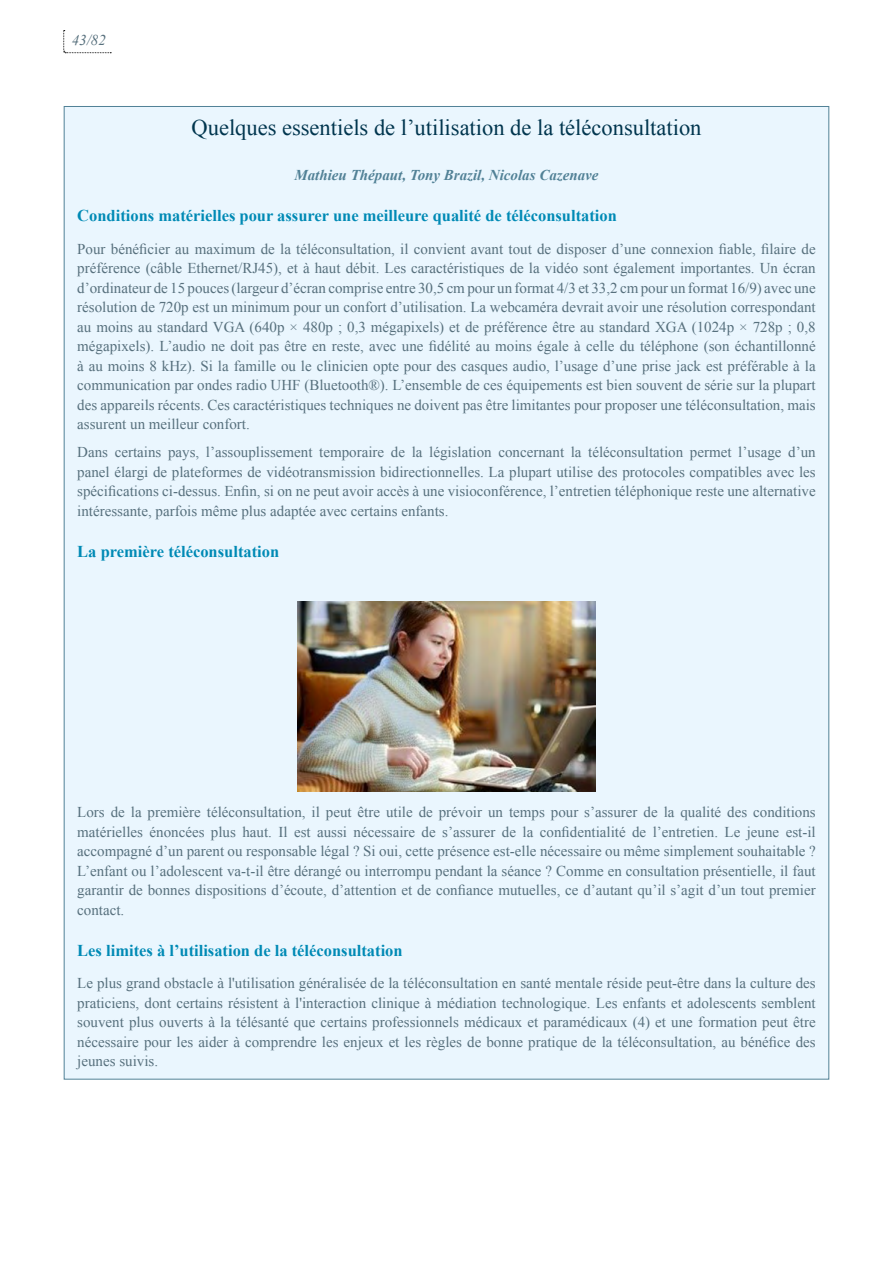
<style>
.page{position:relative;width:893px;height:1263px;background:#fff}
.page>*{position:absolute;margin:0;border:0;box-sizing:border-box;transform-origin:0 0}
.t1{font:22.5px "Times New Roman";color:#00354e}
.t2{font:700 16.5px "Times New Roman";color:#008ab5}
.t3{font:15px/19.5px "Times New Roman";color:#57707d;text-align:justify}
.t4{font:italic 700 15px "Times New Roman";color:#518196}
.t5{font:italic 15px "Times New Roman";color:#57707d}
</style>
<div class="page">
<svg style="left:63px;top:30px;width:48px;height:23px"></svg>
<div style="left:64px;top:106px;width:765px;height:973px;background:#eaf6fe"></div>
<img style="left:298px;top:602px;width:297px;height:190px">
<p class="t5" style="left:72px;top:30px;width:36px">43/82</p>
<h1 class="t1" style="left:192px;top:113px;width:511px">Quelques essentiels de l’utilisation de la téléconsultation</h1>
<p class="t4" style="left:294px;top:165px;width:306px">Mathieu Thépaut, Tony Brazil, Nicolas Cazenave</p>
<p class="t2" style="left:77px;top:204px;width:541px">Conditions matérielles pour assurer une meilleure qualité de téléconsultation</p>
<p class="t3" style="left:77px;top:239px;width:740px">Pour bénéficier au maximum de la téléconsultation, il convient avant tout de disposer d’une connexion fiable, filaire de préférence (câble Ethernet/RJ45), et à haut débit. Les caractéristiques de la vidéo sont également importantes. Un écran d’ordinateur de 15 pouces (largeur d’écran comprise entre 30,5 cm pour un format 4/3 et 33,2 cm pour un format 16/9) avec une résolution de 720p est un minimum pour un confort d’utilisation. La webcaméra devrait avoir une résolution correspondant au moins au standard VGA (640p × 480p ; 0,3 mégapixels) et de préférence être au standard XGA (1024p × 728p ; 0,8 mégapixels). L’audio ne doit pas être en reste, avec une fidélité au moins égale à celle du téléphone (son échantillonné à au moins 8 kHz). Si la famille ou le clinicien opte pour des casques audio, l’usage d’une prise jack est préférable à la communication par ondes radio UHF (Bluetooth®). L’ensemble de ces équipements est bien souvent de série sur la plupart des appareils récents. Ces caractéristiques techniques ne doivent pas être limitantes pour proposer une téléconsultation, mais assurent un meilleur confort.</p>
<p class="t3" style="left:77px;top:442px;width:740px">Dans certains pays, l’assouplissement temporaire de la législation concernant la téléconsultation permet l’usage d’un panel élargi de plateformes de vidéotransmission bidirectionnelles. La plupart utilise des protocoles compatibles avec les spécifications ci-dessus. Enfin, si on ne peut avoir accès à une visioconférence, l’entretien téléphonique reste une alternative intéressante, parfois même plus adaptée avec certains enfants.</p>
<p class="t2" style="left:77px;top:540px;width:203px">La première téléconsultation</p>
<p class="t3" style="left:77px;top:802px;width:740px">Lors de la première téléconsultation, il peut être utile de prévoir un temps pour s’assurer de la qualité des conditions matérielles énoncées plus haut. Il est aussi nécessaire de s’assurer de la confidentialité de l’entretien. Le jeune est-il accompagné d’un parent ou responsable légal ? Si oui, cette présence est-elle nécessaire ou même simplement souhaitable ?<br>L’enfant ou l’adolescent va-t-il être dérangé ou interrompu pendant la séance ? Comme en consultation présentielle, il faut garantir de bonnes dispositions d’écoute, d’attention et de confiance mutuelles, ce d’autant qu’il s’agit d’un tout premier contact.</p>
<p class="t2" style="left:77px;top:939px;width:327px">Les limites à l’utilisation de la téléconsultation</p>
<p class="t3" style="left:77px;top:973px;width:740px">Le plus grand obstacle à l'utilisation généralisée de la téléconsultation en santé mentale réside peut-être dans la culture des praticiens, dont certains résistent à l'interaction clinique à médiation technologique. Les enfants et adolescents semblent souvent plus ouverts à la télésanté que certains professionnels médicaux et paramédicaux (4) et une formation peut être nécessaire pour les aider à comprendre les enjeux et les règles de bonne pratique de la téléconsultation, au bénéfice des jeunes suivis.</p>
</div>
